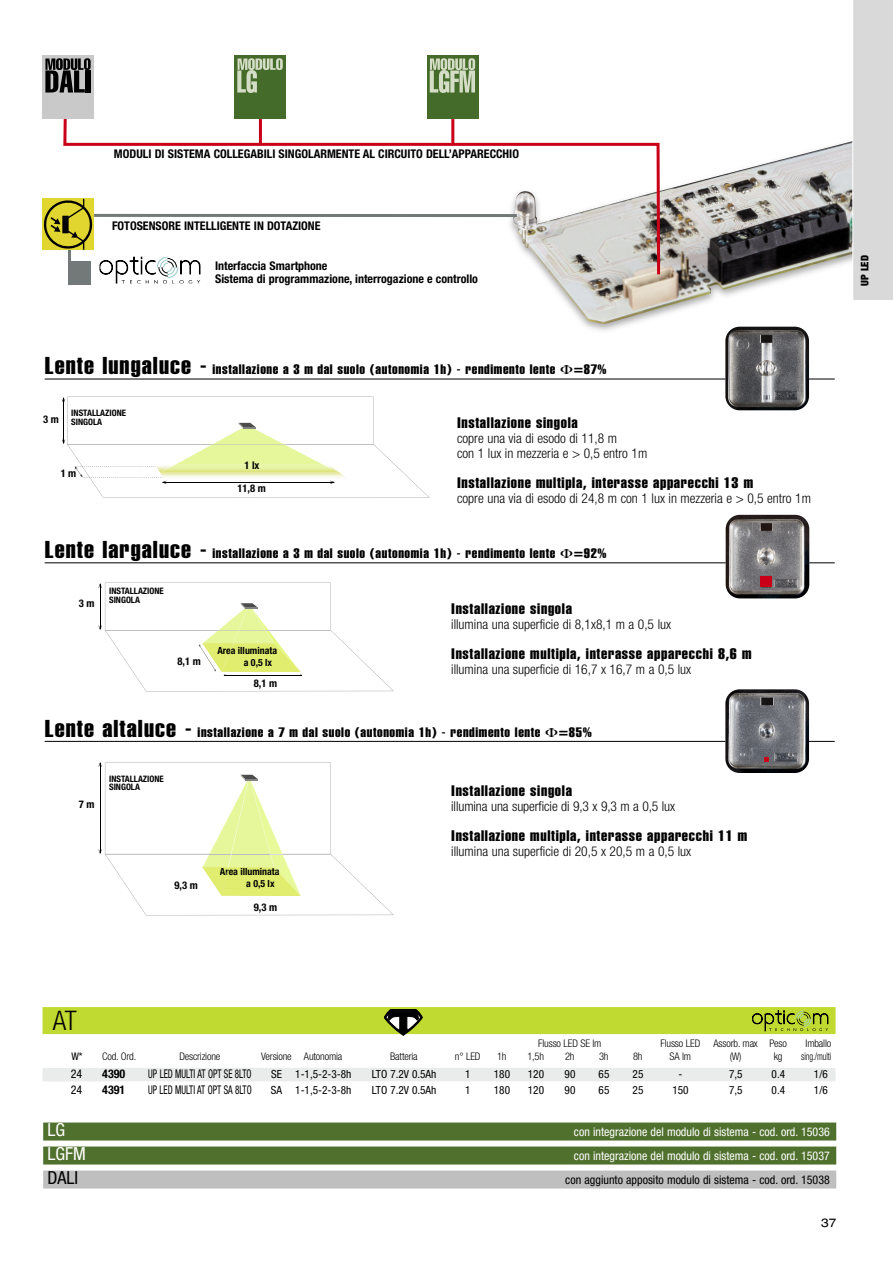
<style>
.page{position:relative;width:893px;height:1263px;background:#fff}
.page>*{position:absolute;margin:0;border:0;box-sizing:border-box;transform-origin:0 0}
.t1{font:300 condensed 27px "Helvetica Neue";color:#000}
.t2{font:condensed 18px "Helvetica Neue";color:#fff}
.t3{font:condensed 18px "Helvetica Neue";color:#000}
.t4{font:15px "Helvetica Extra Compressed";letter-spacing:.035em;color:#000;scale:1.25 1}
.t5{font:300 condensed 13.5px/15px "Helvetica Neue";color:#000}
.t6{font:13.5px "Helvetica Extra Compressed";letter-spacing:.035em;color:#000;scale:1.25 1}
.t7{font:700 condensed 12px/13.5px "Helvetica Neue";color:#000}
.t8{font:condensed 12px "Helvetica Neue";color:#fff}
.t9{font:condensed 12px/16.2px "Helvetica Neue";color:#000}
.t10{font:condensed 12px "Helvetica Neue";color:#000;scale:.75 1}
.t11{font:expanded 12px "Helvetica Neue";color:#000}
.t12{font:condensed 11.25px "Helvetica Neue";color:#000}
.t13{font:700 condensed 10.65px "Helvetica Neue";letter-spacing:.24em;color:#000}
.t14{font:300 condensed 10.5px "Helvetica Neue";letter-spacing:-.015em;color:#000}
.t15{font:300 condensed 10.5px "Helvetica Neue";letter-spacing:-.015em;color:#000;scale:.8 1}
.t16{font:900 condensed 10.5px "Helvetica Neue";color:#000}
.t17{font:condensed 10.5px "Helvetica Neue";color:#000}
.t18{font:700 condensed 9.9px/11.9px "Helvetica Neue";color:#000}
.t19{font:700 condensed 8.85px/8.9px "Helvetica Neue";color:#000}
.s1{font-size:24px}
</style>
<div class="page">
<img style="left:546px;top:141px;width:307px;height:183px">
<svg style="left:62px;top:113px;width:600px;height:164px"></svg>
<hr style="left:451px;top:119px;width:3px;height:25px;background:#c90017">
<div style="left:427px;top:55px;width:51px;height:64px;background:#456b2b"></div>
<svg style="left:430px;top:58px;width:45px;height:35px"></svg>
<hr style="left:259px;top:119px;width:3px;height:25px;background:#c90017">
<div style="left:235px;top:55px;width:51px;height:64px;background:#456b2b"></div>
<svg style="left:237px;top:58px;width:46px;height:35px"></svg>
<div style="left:43px;top:55px;width:51px;height:64px;background:#c9c9c9"></div>
<svg style="left:45px;top:58px;width:46px;height:35px"></svg>
<div style="left:85px;top:70px;width:6px;height:23px;background:#000"></div>
<div style="left:99px;top:256px;width:108px;height:28px;background:#fff"></div>
<svg style="left:101px;top:258px;width:99px;height:24px"></svg>
<div style="left:99px;top:256px;width:109px;height:28px;border:1px solid #fff"></div>
<hr style="left:68px;top:207px;width:3px;height:78px;background:#737979">
<div style="left:70px;top:261px;width:21px;height:24px;background:#737979"></div>
<div style="left:43px;top:199px;width:51px;height:51px;background:#e0d62f"></div>
<svg style="left:44px;top:199px;width:48px;height:51px"></svg>
<svg style="left:62px;top:397px;width:367px;height:101px"></svg>
<svg style="left:99px;top:762px;width:295px;height:153px"></svg>
<svg style="left:99px;top:583px;width:295px;height:108px"></svg>
<hr style="left:45px;top:379px;width:790px;height:1px;background:#000">
<hr style="left:45px;top:562px;width:790px;height:1px;background:#000">
<hr style="left:45px;top:741px;width:790px;height:1px;background:#000">
<img style="left:726px;top:327px;width:83px;height:83px;border-radius:14px">
<img style="left:725px;top:689px;width:84px;height:84px;border-radius:14px">
<img style="left:726px;top:515px;width:83px;height:83px;border-radius:14px">
<svg style="left:764px;top:757px;width:4px;height:4px"></svg>
<div style="left:761px;top:577px;width:11px;height:10px;background:#c90017"></div>
<div style="left:43px;top:1068px;width:55px;height:13px;background:#eaebeb"></div>
<div style="left:98px;top:1068px;width:738px;height:13px;background:#eaebeb"></div>
<div style="left:43px;top:1007px;width:793px;height:27px;background:#c0da31"></div>
<svg style="left:384px;top:1009px;width:38px;height:26px"></svg>
<svg style="left:752px;top:1010px;width:76px;height:21px"></svg>
<div style="left:43px;top:1122px;width:793px;height:18px;background:#50702d"></div>
<div style="left:43px;top:1146px;width:793px;height:18px;background:#50702d"></div>
<div style="left:43px;top:1170px;width:793px;height:18px;background:#bfbfbf"></div>
<div style="left:853px;top:0;width:40px;height:300px;background:#d9d9d9"></div>
<p class="t7" style="left:114px;top:148px;width:406px">MODULI DI SISTEMA COLLEGABILI SINGOLARMENTE AL CIRCUITO DELL’APPARECCHIO</p>
<p class="t7" style="left:112px;top:220px;width:210px">FOTOSENSORE INTELLIGENTE IN DOTAZIONE</p>
<p class="t7" style="left:215px;top:260px;width:264px">Interfaccia Smartphone<br>Sistema di programmazione, interrogazione e controllo</p>
<p class="t6" style="left:45px;top:365px;width:410px"><span class="s1">Lente lungaluce -</span> installazione a 3 m dal suolo (autonomia 1h) - rendimento lente</p>
<p class="t6" style="left:574px;top:365px;width:28px">=87%</p>
<p class="t13" style="left:43px;top:415px;width:17px">3m</p>
<p class="t19" style="left:71px;top:409px;width:56px">INSTALLAZIONE<br>SINGOLA</p>
<p class="t13" style="left:61px;top:469px;width:17px">1m</p>
<p class="t13" style="left:244px;top:462px;width:17px">1 lx</p>
<p class="t13" style="left:237px;top:484px;width:30px">11,8 m</p>
<p class="t4" style="left:457px;top:418px;width:98px">Installazione singola</p>
<p class="t5" style="left:457px;top:432px;width:192px">copre una via di esodo di 11,8 m<br>con 1 lux in mezzeria e &gt; 0,5 entro 1m</p>
<p class="t4" style="left:457px;top:478px;width:238px">Installazione multipla, interasse apparecchi 13 m</p>
<p class="t5" style="left:457px;top:492px;width:355px">copre una via di esodo di 24,8 m con 1 lux in mezzeria e &gt; 0,5 entro 1m</p>
<p class="t6" style="left:45px;top:549px;width:410px"><span class="s1">Lente largaluce -</span> installazione a 3 m dal suolo (autonomia 1h) - rendimento lente</p>
<p class="t6" style="left:574px;top:549px;width:28px">=92%</p>
<p class="t13" style="left:79px;top:599px;width:17px">3m</p>
<p class="t19" style="left:109px;top:587px;width:56px">INSTALLAZIONE<br>SINGOLA</p>
<p class="t13" style="left:177px;top:657px;width:25px">8,1 m</p>
<p class="t18" style="left:244px;top:646px;width:35px;text-indent:-26px">Area illuminata a 0,5 lx</p>
<p class="t13" style="left:254px;top:679px;width:25px">8,1 m</p>
<p class="t4" style="left:451px;top:603px;width:98px">Installazione singola</p>
<p class="t5" style="left:451px;top:618px;width:221px">illumina una superficie di 8,1x8,1 m a 0,5 lux</p>
<p class="t4" style="left:451px;top:648px;width:242px">Installazione multipla, interasse apparecchi 8,6 m</p>
<p class="t5" style="left:451px;top:663px;width:242px">illumina una superficie di 16,7 x 16,7 m a 0,5 lux</p>
<p class="t6" style="left:45px;top:727px;width:398px"><span class="s1">Lente altaluce -</span> installazione a 7 m dal suolo (autonomia 1h) - rendimento lente</p>
<p class="t6" style="left:559px;top:727px;width:28px">=85%</p>
<p class="t13" style="left:79px;top:801px;width:17px">7m</p>
<p class="t19" style="left:109px;top:775px;width:56px">INSTALLAZIONE<br>SINGOLA</p>
<p class="t13" style="left:174px;top:881px;width:25px">9,3 m</p>
<p class="t18" style="left:246px;top:866px;width:35px;text-indent:-26px">A ea illuminata a 0,5 lx</p>
<p class="t18" style="left:225px;top:866px;width:5px">r</p>
<p class="t13" style="left:254px;top:903px;width:25px">9,3 m</p>
<p class="t4" style="left:451px;top:785px;width:98px">Installazione singola</p>
<p class="t5" style="left:451px;top:800px;width:226px">illumina una superficie di 9,3 x 9,3 m a 0,5 lux</p>
<p class="t4" style="left:451px;top:830px;width:238px">Installazione multipla, interasse apparecchi 11 m</p>
<p class="t5" style="left:451px;top:845px;width:242px">illumina una superficie di 20,5 x 20,5 m a 0,5 lux</p>
<p class="t16" style="left:861px;top:286px;width:32px;rotate:-90deg">UP LED</p>
<h1 class="t1" style="left:53px;top:1010px;width:26px">AT</h1>
<p class="t14" style="left:538px;top:1039px;width:65px">Flusso LED SE lm</p>
<p class="t14" style="left:660px;top:1039px;width:128px">Flusso LED Assorb. max Peso</p>
<p class="t14" style="left:806px;top:1039px;width:27px">Imballo</p>
<p class="t17" style="left:71px;top:1052px;width:13px">W*</p>
<p class="t9" style="left:71px;top:1067px;width:13px">24<br>24</p>
<p class="t7" style="left:102px;top:1068px;width:25px">4390</p>
<p class="t10" style="left:148px;top:1069px;width:139px">UP LED MULTI AT OPT SE 8LTO</p>
<p class="t12" style="left:271px;top:1070px;width:82px">SE 1-1,5-2-3-8h</p>
<p class="t12" style="left:372px;top:1070px;width:66px">LTO 7.2V 0.5Ah</p>
<p class="t12" style="left:465px;top:1070px;width:7px">1</p>
<p class="t12" style="left:494px;top:1070px;width:18px">180</p>
<p class="t12" style="left:528px;top:1070px;width:18px">120</p>
<p class="t12" style="left:565px;top:1070px;width:12px">90</p>
<p class="t12" style="left:599px;top:1070px;width:12px">65</p>
<p class="t12" style="left:633px;top:1070px;width:12px">25</p>
<p class="t12" style="left:679px;top:1070px;width:5px">-</p>
<p class="t12" style="left:729px;top:1070px;width:15px">7,5</p>
<p class="t12" style="left:772px;top:1070px;width:15px">0.4</p>
<p class="t12" style="left:814px;top:1070px;width:15px">1/6</p>
<p class="t14" style="left:102px;top:1053px;width:36px">Cod. Ord.</p>
<p class="t14" style="left:179px;top:1053px;width:43px">Descrizione</p>
<p class="t14" style="left:261px;top:1053px;width:83px">Versione Autonomia</p>
<p class="t14" style="left:390px;top:1053px;width:29px">Batteria</p>
<p class="t14" style="left:455px;top:1053px;width:27px">n° LED</p>
<p class="t14" style="left:497px;top:1053px;width:11px">1h</p>
<p class="t14" style="left:527px;top:1053px;width:18px">1,5h</p>
<p class="t14" style="left:565px;top:1053px;width:11px">2h</p>
<p class="t14" style="left:599px;top:1053px;width:11px">3h</p>
<p class="t14" style="left:633px;top:1053px;width:11px">8h</p>
<p class="t14" style="left:670px;top:1053px;width:23px">SA lm</p>
<p class="t14" style="left:730px;top:1053px;width:13px">(W)</p>
<p class="t14" style="left:774px;top:1053px;width:10px">kg</p>
<p class="t15" style="left:801px;top:1053px;width:39px">sing./multi</p>
<p class="t7" style="left:102px;top:1084px;width:25px">4391</p>
<p class="t10" style="left:148px;top:1085px;width:140px">UP LED MULTI AT OPT SA 8LTO</p>
<p class="t12" style="left:271px;top:1086px;width:82px">SA 1-1,5-2-3-8h</p>
<p class="t12" style="left:372px;top:1086px;width:66px">LTO 7.2V 0.5Ah</p>
<p class="t12" style="left:465px;top:1086px;width:7px">1</p>
<p class="t12" style="left:494px;top:1086px;width:18px">180</p>
<p class="t12" style="left:528px;top:1086px;width:18px">120</p>
<p class="t12" style="left:565px;top:1086px;width:12px">90</p>
<p class="t12" style="left:599px;top:1086px;width:12px">65</p>
<p class="t12" style="left:633px;top:1086px;width:12px">25</p>
<p class="t12" style="left:672px;top:1086px;width:18px">150</p>
<p class="t12" style="left:729px;top:1086px;width:15px">7,5</p>
<p class="t12" style="left:772px;top:1086px;width:15px">0.4</p>
<p class="t12" style="left:814px;top:1086px;width:15px">1/6</p>
<h2 class="t2" style="left:47px;top:1123px;width:19px">LG</h2>
<p class="t8" style="left:574px;top:1128px;width:257px">con integrazione del modulo di sistema - cod. ord. 15036</p>
<h2 class="t2" style="left:47px;top:1147px;width:40px">LGFM</h2>
<p class="t8" style="left:574px;top:1152px;width:257px">con integrazione del modulo di sistema - cod. ord. 15037</p>
<h2 class="t3" style="left:47px;top:1171px;width:32px">DALI</h2>
<p class="t9" style="left:565px;top:1173px;width:266px">con aggiunto apposito modulo di sistema - cod. ord. 15038</p>
<p class="t11" style="left:821px;top:1218px;width:17px">37</p>
</div>
